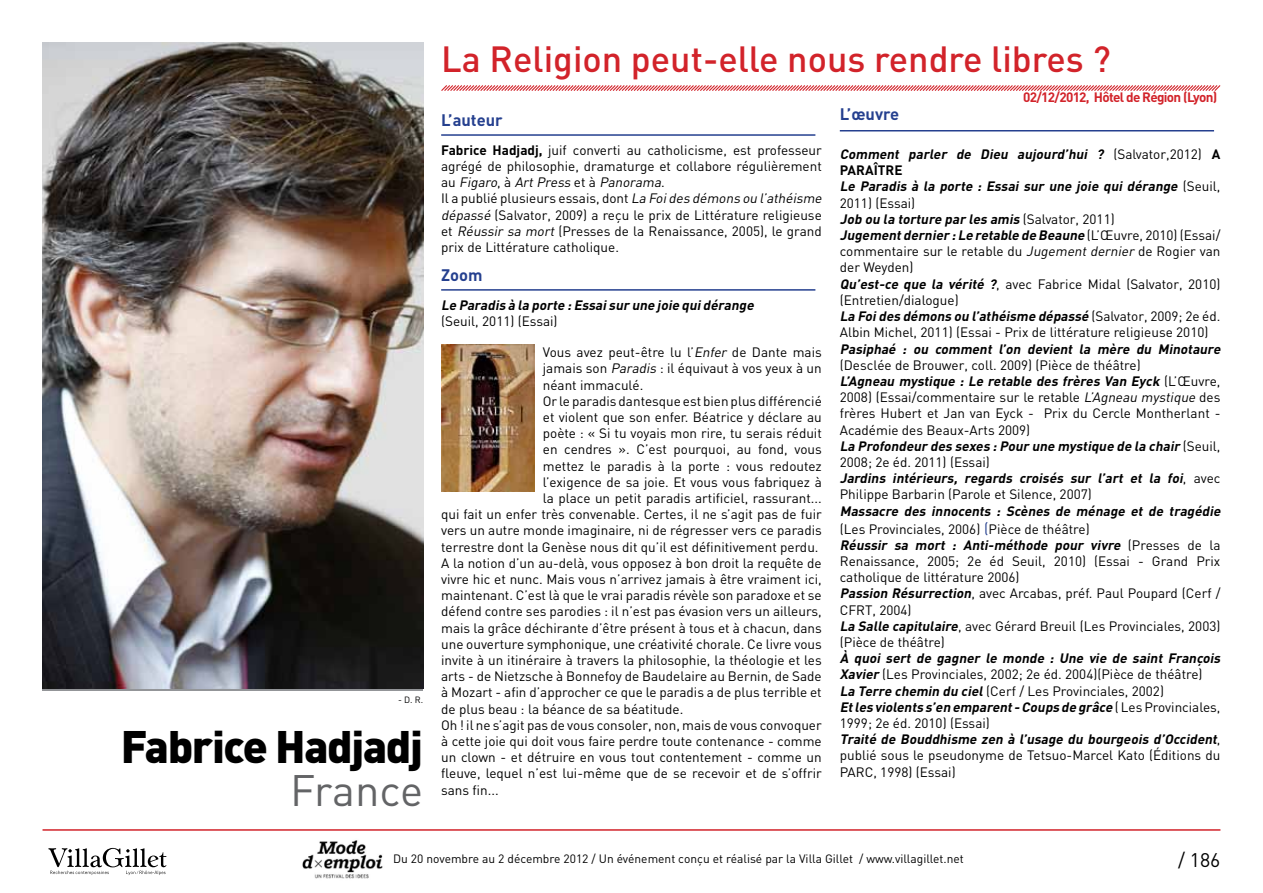
<style>
.page{position:relative;width:1263px;height:893px;background:#fff}
.page>*{position:absolute;margin:0;border:0;box-sizing:border-box;transform-origin:0 0}
.t1{font:900 45px "DIN";letter-spacing:-.03em;color:#000}
.t2{font:43.5px "DIN";letter-spacing:-.01em;color:#636466}
.t3{font:500 36px "DIN";color:#d2232a}
.t4{font:19.5px "DIN";color:#000}
.t5{font:700 16.5px "DIN";color:#25408f}
.t6{font:13.5px/16.2px "DIN";color:#000}
.t7{font:italic 700 13.5px/18px "DIN";color:#000}
.t8{font:700 13.5px "DIN";letter-spacing:-.05em;color:#d2232a}
.t9{font:12px "DIN";color:#000}
.t10{font:9px "DIN";color:#000}
.s1{font-weight:700}
.s2{font-style:italic}
.s3{font-weight:700;font-style:italic}
.s4{font-weight:400;font-style:normal}
.s5{font-weight:400;font-style:normal;font-size:15px;color:#25408f}
</style>
<div class="page">
<hr style="left:43px;top:829px;width:1177px;height:2px;background:#d2232a">
<img style="left:302px;top:840px;width:81px;height:39px">
<svg style="left:48px;top:848px;width:118px;height:27px"></svg>
<img style="left:43px;top:43px;width:380px;height:646px">
<hr style="left:441px;top:134px;width:374px;height:2px;background:#25408f">
<hr style="left:840px;top:130px;width:374px;height:1px;background:#25408f">
<hr style="left:441px;top:289px;width:374px;height:2px;background:#25408f">
<svg style="left:441px;top:85px;width:780px;height:6px;background:#ea9a9d"></svg>
<img style="left:441px;top:345px;width:93px;height:147px">
<h3 class="t3" style="left:441px;top:36px;width:671px">La Religion peut-elle nous rendre libres ?</h3>
<p class="t10" style="left:398px;top:694px;width:27px">- D. R.</p>
<h1 class="t1" style="left:121px;top:717px;width:304px">Fabrice Hadjadj</h1>
<h2 class="t2" style="left:290px;top:763px;width:134px">France</h2>
<p class="t5" style="left:441px;top:110px;width:63px">L’auteur</p>
<p class="t6" style="left:441px;top:142px;width:385px"><span class="s1">Fabrice Hadjadj,</span> juif converti au catholicisme, est professeur agrégé de philosophie, dramaturge et collabore régulièrement a u <span class="s2">Figaro</span>, à <span class="s2">ArtPress</span> e t à <span class="s2">Panorama</span>.<br>Il a publié plusieurs essais, dont <span class="s2">La Foides démons ou l’athéisme dépassé</span> (Salvator, 2009) a reçu le prix de Littérature religieuse et <span class="s2">Réussir sa mort</span> (Presses de la Renaissance, 2005), le grand prix de Littérature catholique.</p>
<p class="t5" style="left:441px;top:265px;width:43px">Zoom</p>
<p class="t7" style="left:441px;top:295px;width:317px">Le Paradis à la porte :Essaisur une joie quidérange</p>
<p class="t6" style="left:441px;top:313px;width:118px">(Seuil, 2011) (Essai)</p>
<p class="t6" style="left:543px;top:344px;width:280px">Vous avez peut-être lu l’<span class="s2">Enfer</span> de Dante mais</p>
<p class="t6" style="left:543px;top:360px;width:280px">jamais son <span class="s2">Paradis</span> : il équivaut à vos yeux à un</p>
<p class="t6" style="left:543px;top:376px;width:102px">néant immaculé.</p>
<p class="t6" style="left:543px;top:392px;width:280px">Or le paradis dantesque est bien plus différencié</p>
<p class="t6" style="left:543px;top:409px;width:280px">et violent que son enfer. Béatrice y déclare au</p>
<p class="t6" style="left:543px;top:425px;width:280px">poète : « Si tu voyais mon rire, tu serais réduit</p>
<p class="t6" style="left:543px;top:441px;width:280px">en cendres ». C’est pourquoi, au fond, vous</p>
<p class="t6" style="left:543px;top:457px;width:280px">mettez le paradis à la porte : vous redoutez</p>
<p class="t6" style="left:543px;top:473px;width:280px">l’exigence de sa joie. Et vous vous fabriquez à</p>
<p class="t6" style="left:543px;top:490px;width:280px">la place un petit paradis artificiel, rassurant...</p>
<p class="t6" style="left:441px;top:506px;width:382px">qui fait un enfer très convenable. Certes, il ne s’agit pas de fuir</p>
<p class="t6" style="left:441px;top:522px;width:382px">vers un autre monde imaginaire, ni de régresser vers ce paradis</p>
<p class="t6" style="left:441px;top:538px;width:379px">terrestre dont la Genèse nous dit qu’il est définitivement perdu.</p>
<p class="t6" style="left:441px;top:554px;width:382px">A la notion d’un au-delà, vous opposez à bon droit la requête de</p>
<p class="t6" style="left:441px;top:571px;width:382px">vivre hic et nunc. Mais vous n’arrivez jamais à être vraiment ici,</p>
<p class="t6" style="left:441px;top:587px;width:382px">maintenant. C’est là que le vrai paradis révèle son paradoxe et se</p>
<p class="t6" style="left:441px;top:603px;width:382px">défend contre ses parodies : il n’est pas évasion vers un ailleurs,</p>
<p class="t6" style="left:441px;top:619px;width:382px">mais la grâce déchirante d’être présent à tous et à chacun, dans</p>
<p class="t6" style="left:441px;top:635px;width:382px">une ouverture symphonique, une créativité chorale. Ce livre vous</p>
<p class="t6" style="left:441px;top:652px;width:382px">invite à un itinéraire à travers la philosophie, la théologie et les</p>
<p class="t6" style="left:441px;top:668px;width:382px">arts - de Nietzsche à Bonnefoy de Baudelaire au Bernin, de Sade</p>
<p class="t6" style="left:441px;top:684px;width:382px">à Mozart - afin d’approcher ce que le paradis a de plus terrible et</p>
<p class="t6" style="left:441px;top:700px;width:244px">de plus beau : la béance de sa béatitude.</p>
<p class="t6" style="left:441px;top:716px;width:382px">Oh ! il ne s’agit pas de vous consoler, non, mais de vous convoquer</p>
<p class="t6" style="left:441px;top:733px;width:382px">à cette joie qui doit vous faire perdre toute contenance - comme</p>
<p class="t6" style="left:441px;top:749px;width:382px">un clown - et détruire en vous tout contentement - comme un</p>
<p class="t6" style="left:441px;top:765px;width:382px">fleuve, lequel n’est lui-même que de se recevoir et de s’offrir</p>
<p class="t6" style="left:441px;top:781px;width:59px">sans fin...</p>
<p class="t8" style="left:1023px;top:89px;width:196px">02/12/2012, Hôtel de Région (Lyon)</p>
<p class="t5" style="left:840px;top:103px;width:61px">L’œuvre</p>
<p class="t6" style="left:840px;top:146px;width:382px"><span class="s3">Comment parler de Dieu aujourd’hui ?</span> ( S a lva t o r , 2 0 1 2 ) <span class="s1">A PARAÎTRE<br></span><span class="s3">Le Paradis à la porte : Essai sur une joie qui dérange</span> ( S e u i l , 2011) (Essai)<br><span class="s3">Job ou la torture par les amis</span> ( S a lva t o r , 2 0 1 1 )<br><span class="s3">Jugementdernier :Le retable de Beaune</span> ( L’ Œ u v re , 2 0 1 0 ) ( E s s a i / commentaire sur le retable du <span class="s2">Jugement dernier</span> de Rogier van der Weyden)<br><span class="s3">Qu’est-ce que la vérité ?</span>, avec Fabrice Midal (Salvator, 2010) (Entretien/dialogue)<br><span class="s3">La Foides démons ou l’athéisme dépassé</span> ( S a lv a t o r , 2 0 0 9 ; 2 e é d .<br>Albin Michel, 2011) (Essai - Prix de littérature religieuse 2010)</p>
<p class="t7" style="left:840px;top:339px;width:385px">Pasiphaé : ou comment l’on devient la mère du Minotaure</p>
<p class="t6" style="left:840px;top:356px;width:382px">(Desclée de Brouwer, coll. 2009) (Pièce de théâtre)<br><span class="s3">L’Agneau mystique : Le retable des frères Van Eyck</span> ( L’ Œ u v r e , 2008) (Essai/commentaire sur le retable <span class="s2">L’Agneau mystique</span> des frères Hubert et Jan van Eyck - Prix du Cercle Montherlant - Académie des Beaux-Arts 2009)<br><span class="s3">La Profondeur des sexes :Pour une mystique de la chair</span> ( S e u i l , 2008; 2e éd. 2011) (Essai)<br><span class="s3">Jardins intérieurs, regards croisés sur l’art et la foi</span>, a v e c Philippe Barbarin (Parole et Silence, 2007)</p>
<p class="t7" style="left:840px;top:501px;width:385px">Massacre des innocents : Scènes de ménage et de tragédie <span class="s4">(Les Provinciales, 2006)</span> <span class="s5">(</span><span class="s4">Pièce de théâtre)</span></p>
<p class="t6" style="left:840px;top:536px;width:382px"><span class="s3">Réussir sa mort : Anti-méthode pour vivre</span> ( P re s s e s d e l a Renaissance, 2005; 2e éd Seuil, 2010) (Essai - Grand Prix catholique de littérature 2006)<br><span class="s3">Passion Résurrection</span>, avec Arcabas, préf. Paul Poupard (Cerf / CFRT, 2004)<br><span class="s3">La Salle capitulaire</span>, avec Gérard Breuil (Les Provinciales, 2003) (Pièce de théâtre)</p>
<p class="t6" style="left:840px;top:650px;width:385px"><span class="s3">À quoi sert de gagner le monde : Une vie de saint François Xavier</span> (Les Provinciales, 2002; 2e éd. 2004)(Pièce de théâtre)<br><span class="s3">La Terre chemin du ciel</span>(Cerf / Les Provinciales, 2002)<br><span class="s3">Etles violents s’en emparent- Coups de grâce</span> ( L e s P ro v i n c i a l e s , 1999; 2e éd. 2010) (Essai)<br><span class="s3">Traité de Bouddhisme zen à l’usage du bourgeois d’Occident</span>, publié sous le pseudonyme de Tetsuo-Marcel Kato (Éditions du PARC, 1998) (Essai)</p>
<p class="t9" style="left:393px;top:852px;width:572px">Du 20 novembre au 2 décembre 2012 / Un événement conçu et réalisé par la Villa Gillet / www.villagillet.net</p>
<h3 class="t4" style="left:1178px;top:847px;width:44px">/ 186</h3>
</div>
